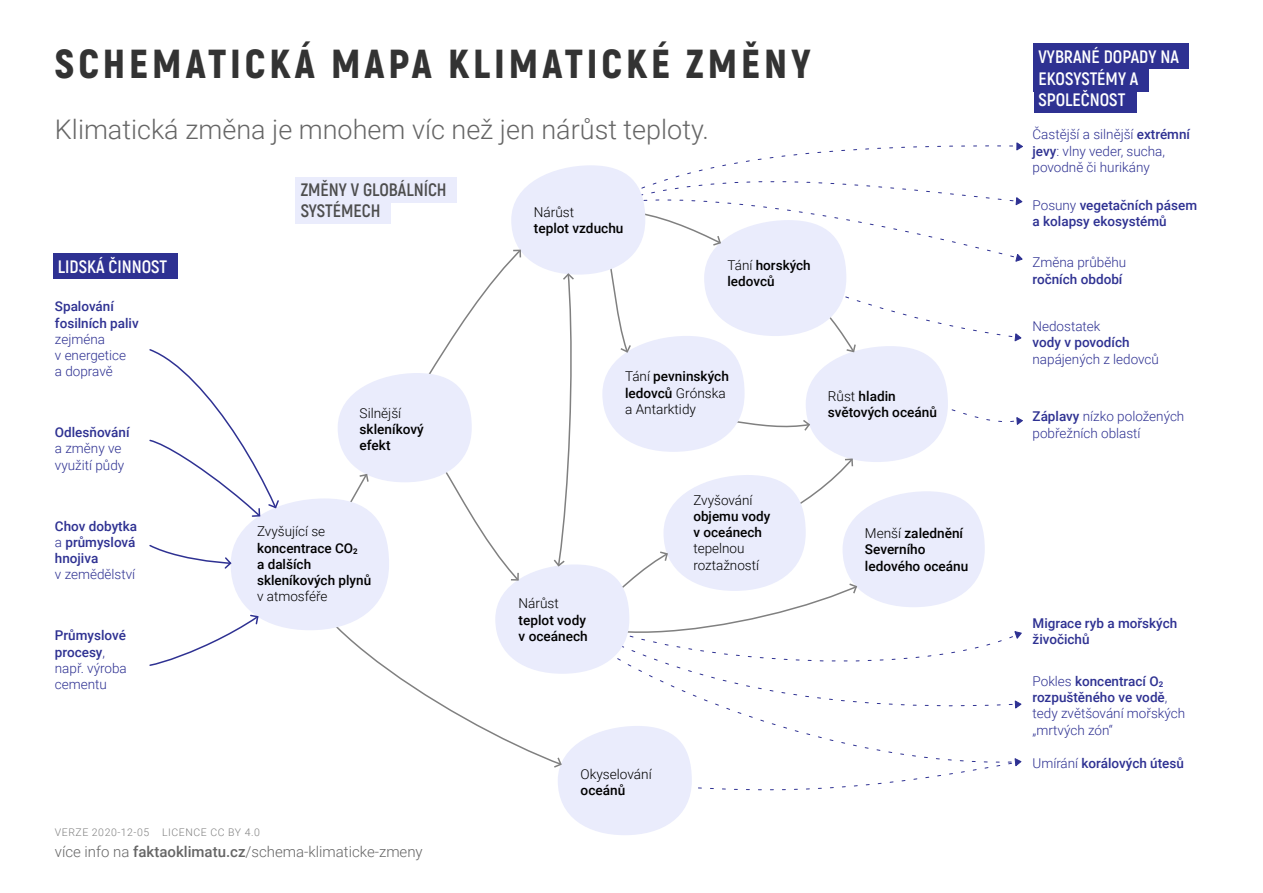
<style>
.page{position:relative;width:1263px;height:893px;background:#fff}
.page>*{position:absolute;margin:0;border:0;box-sizing:border-box;transform-origin:0 0}
.t1{font:900 40.5px "Akrobat";letter-spacing:.1em;color:#333}
.t2{font:300 27px "Roboto";color:#666}
.t3{font:700 18px/21.6px "Akrobat";color:#fff}
.t4{font:700 18px/21.6px "Akrobat";color:#4d4d4d}
.t5{font:300 15px "Roboto";color:#666}
.t6{font:500 13.65px/16.4px "Roboto";color:#000}
.t7{font:300 13.65px "Roboto";color:#000}
.t8{font:300 13.5px/16.2px "Roboto";color:#2e3192}
.t9{font:500 13.5px/16.2px "Roboto";color:#2e3192}
.t10{font:500 13.5px/16.2px "Roboto";color:#000}
.t11{font:300 13.5px/16.2px "Roboto";color:#000}
.t12{font:300 10.5px "Roboto";letter-spacing:.05em;color:#808080}
.s1{font-weight:300}
.s2{font-weight:500}
.s3{font-weight:300;font-size:13.5px}
</style>
<div class="page">
<div style="left:295px;top:177px;width:162px;height:25px;background:#eaecfc"></div>
<div style="left:295px;top:198px;width:96px;height:25px;background:#eaecfc"></div>
<svg style="left:383px;top:667px;width:169px;height:95px"></svg>
<div style="left:1034px;top:43px;width:155px;height:25px;background:#2e3192"></div>
<div style="left:1034px;top:67px;width:115px;height:25px;background:#2e3192"></div>
<div style="left:1034px;top:87px;width:102px;height:25px;background:#2e3192"></div>
<div style="left:53px;top:253px;width:125px;height:25px;background:#2e3192"></div>
<svg style="left:149px;top:348px;width:323px;height:319px"></svg>
<svg style="left:552px;top:726px;width:470px;height:109px"></svg>
<svg style="left:495px;top:142px;width:528px;height:573px"></svg>
<h1 class="t1" style="left:55px;top:38px;width:757px">SCHEMATICKÁ MAPA KLIMATICKÉ ZMĚNY</h1>
<h2 class="t2" style="left:55px;top:110px;width:655px">Klimatická změna je mnohem víc než jen nárůst teploty.</h2>
<h3 class="t3" style="left:58px;top:256px;width:111px">LIDSKÁ ČINNOST</h3>
<p class="t9" style="left:55px;top:298px;width:85px">Spalování fosilních paliv</p>
<p class="t8" style="left:55px;top:330px;width:73px">zejména<br>v energetice a dopravě</p>
<p class="t9" style="left:55px;top:424px;width:76px">Odlesňování</p>
<p class="t8" style="left:55px;top:440px;width:71px">a změny ve využití půdy</p>
<p class="t9" style="left:55px;top:517px;width:84px">Chov dobytka <span class="s1">a</span> průmyslová hnojiva</p>
<p class="t8" style="left:55px;top:566px;width:82px">v zemědělství</p>
<p class="t8" style="left:55px;top:627px;width:73px"><span class="s2">Průmyslové procesy</span>, např. výroba cementu</p>
<h3 class="t4" style="left:301px;top:179px;width:147px">ZMĚNY V GLOBÁLNÍCH<br>SYSTÉMECH</h3>
<p class="t7" style="left:360px;top:403px;width:43px">Silnější</p>
<p class="t6" style="left:360px;top:420px;width:66px">skleníkový efekt</p>
<p class="t10" style="left:257px;top:523px;width:116px"><span class="s1">Zvyšující se </span>koncentrace CO<sub>2<br></sub>a dalších skleníkových plynů</p>
<p class="t11" style="left:257px;top:588px;width:72px">v atmosféře</p>
<p class="t7" style="left:534px;top:202px;width:42px">Nárůst</p>
<p class="t6" style="left:534px;top:220px;width:91px">teplot vzduchu</p>
<p class="t10" style="left:727px;top:256px;width:85px"><span class="s1">Tání</span> horských ledovců</p>
<p class="t6" style="left:625px;top:368px;width:105px"><span class="s3">Tání</span> pevninských ledovců <span class="s1">Grónska a Antarktidy</span></p>
<p class="t7" style="left:519px;top:594px;width:42px">Nárůst</p>
<p class="t6" style="left:519px;top:611px;width:71px">teplot vody v oceánech</p>
<p class="t11" style="left:693px;top:491px;width:61px">Zvyšování</p>
<p class="t10" style="left:693px;top:507px;width:78px">objemu vody v oceánech</p>
<p class="t11" style="left:693px;top:540px;width:67px">tepelnou roztažností</p>
<p class="t6" style="left:828px;top:387px;width:111px"><span class="s1">Růst</span> hladin světových oceánů</p>
<p class="t6" style="left:865px;top:524px;width:105px"><span class="s1">Menší</span> zalednění<br>Severního ledového oceánu</p>
<p class="t12" style="left:55px;top:825px;width:206px">VERZE 2020-12-05 LICENCE CC BY 4.0</p>
<p class="t5" style="left:55px;top:841px;width:369px">více info na <span class="s2">faktaoklimatu.cz</span>/schema-klimaticke-zmeny</p>
<p class="t7" style="left:581px;top:764px;width:73px">Okyselování</p>
<p class="t6" style="left:581px;top:782px;width:46px">oceánů</p>
<h3 class="t3" style="left:1038px;top:46px;width:142px">VYBRANÉ DOPADY NA<br>EKOSYSTÉMY A<br>SPOLEČNOST</h3>
<p class="t8" style="left:1032px;top:126px;width:159px">Častější a silnější <span class="s2">extrémní jevy</span>: vlny veder, sucha, povodně či hurikány</p>
<p class="t9" style="left:1032px;top:196px;width:166px"><span class="s1">Posuny</span> vegetačních pásem a kolapsy ekosystémů</p>
<p class="t8" style="left:1032px;top:254px;width:95px">Změna průběhu</p>
<p class="t9" style="left:1032px;top:270px;width:91px">ročních období</p>
<p class="t8" style="left:1032px;top:318px;width:69px">Nedostatek</p>
<p class="t9" style="left:1032px;top:334px;width:99px">vody v povodích</p>
<p class="t8" style="left:1032px;top:350px;width:128px">napájených z ledovců</p>
<p class="t8" style="left:1032px;top:408px;width:153px"><span class="s2">Záplavy</span> nízko položených pobřežních oblastí</p>
<p class="t9" style="left:1032px;top:615px;width:146px">Migrace ryb a mořských živočichů</p>
<p class="t8" style="left:1032px;top:672px;width:154px">Pokles <span class="s2">koncentrací O</span><sub>2 </sub><span class="s2">rozpuštěného ve vodě</span>, tedy zvětšování mořských „mrtvých zón“</p>
<p class="t9" style="left:1032px;top:755px;width:153px"><span class="s1">Umírání</span> korálových útesů</p>
</div>
